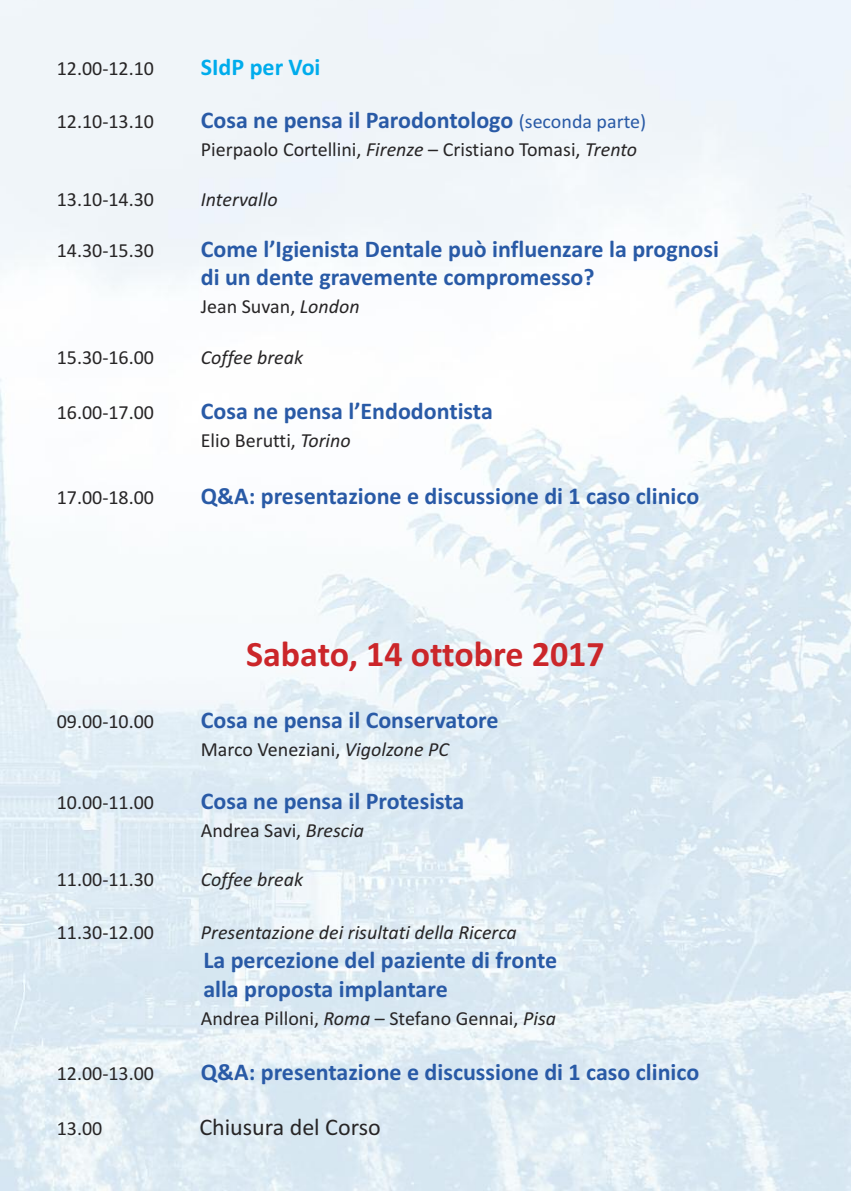
<style>
.page{position:relative;width:851px;height:1191px;background:#fff}
.page>*{position:absolute;margin:0;border:0;box-sizing:border-box;transform-origin:0 0}
.t1{font:700 36px "Calibri";color:#cb262a}
.t2{font:700 24px/28px "Calibri";color:#295aa6}
.t3{font:24px "Calibri";color:#272526}
.t4{font:700 24px "Calibri";color:#00acec}
.t5{font:20px "Calibri";color:#272526}
.t6{font:italic 20px "Calibri";color:#272526}
.s1{font-weight:400;font-size:20px}
.s2{font-style:italic}
</style>
<div class="page">
<img style="left:0;top:0;width:850px;height:1191px">
<p class="t5" style="left:57px;top:56px;width:99px">12.00-12.10</p>
<p class="t4" style="left:201px;top:52px;width:121px">SIdP per Voi</p>
<p class="t5" style="left:57px;top:109px;width:99px">12.10-13.10</p>
<p class="t2" style="left:201px;top:105px;width:447px">Cosa ne pensa il Parodontologo <span class="s1">(seconda parte)</span></p>
<p class="t5" style="left:201px;top:137px;width:438px">Pierpaolo Cortellini, <span class="s2">Firenze</span> – Cristiano Tomasi, <span class="s2">Trento</span></p>
<p class="t5" style="left:57px;top:188px;width:99px">13.10-14.30</p>
<p class="t6" style="left:201px;top:188px;width:78px">Intervallo</p>
<p class="t5" style="left:57px;top:239px;width:99px">14.30-15.30</p>
<p class="t2" style="left:201px;top:235px;width:519px">Come l’Igienista Dentale può influenzare la prognosi di un dente gravemente compromesso?</p>
<p class="t5" style="left:201px;top:295px;width:160px">Jean Suvan, <span class="s2">London</span></p>
<p class="t5" style="left:57px;top:346px;width:99px">15.30-16.00</p>
<p class="t6" style="left:201px;top:346px;width:104px">Coffee break</p>
<p class="t5" style="left:57px;top:401px;width:99px">16.00-17.00</p>
<p class="t2" style="left:201px;top:397px;width:293px">Cosa ne pensa l’Endodontista</p>
<p class="t5" style="left:201px;top:429px;width:151px">Elio Berutti, <span class="s2">Torino</span></p>
<p class="t5" style="left:57px;top:486px;width:99px">17.00-18.00</p>
<p class="t2" style="left:201px;top:482px;width:500px">Q&amp;A: presentazione e discussione di 1 caso clinico</p>
<h1 class="t1" style="left:246px;top:632px;width:360px">Sabato, 14 ottobre 2017</h1>
<p class="t5" style="left:57px;top:709px;width:99px">09.00-10.00</p>
<p class="t2" style="left:201px;top:705px;width:299px">Cosa ne pensa il Conservatore</p>
<p class="t5" style="left:201px;top:737px;width:250px">Marco Veneziani, <span class="s2">Vigolzone PC</span></p>
<p class="t5" style="left:57px;top:790px;width:99px">10.00-11.00</p>
<p class="t2" style="left:201px;top:786px;width:265px">Cosa ne pensa il Protesista</p>
<p class="t5" style="left:201px;top:818px;width:165px">Andrea Savi, <span class="s2">Brescia</span></p>
<p class="t5" style="left:57px;top:867px;width:99px">11.00-11.30</p>
<p class="t6" style="left:201px;top:867px;width:104px">Coffee break</p>
<p class="t5" style="left:57px;top:920px;width:99px">11.30-12.00</p>
<p class="t6" style="left:201px;top:920px;width:317px">Presentazione dei risultati della Ricerca</p>
<p class="t2" style="left:203px;top:945px;width:355px;line-height:28.8px">La percezione del paziente di fronte alla proposta implantare</p>
<p class="t5" style="left:201px;top:1006px;width:357px">Andrea Pilloni, <span class="s2">Roma</span> – Stefano Gennai, <span class="s2">Pisa</span></p>
<p class="t5" style="left:57px;top:1061px;width:99px">12.00-13.00</p>
<p class="t2" style="left:201px;top:1057px;width:500px">Q&amp;A: presentazione e discussione di 1 caso clinico</p>
<p class="t5" style="left:57px;top:1116px;width:47px">13.00</p>
<p class="t3" style="left:199px;top:1113px;width:183px">Chiusura del Corso</p>
</div>
